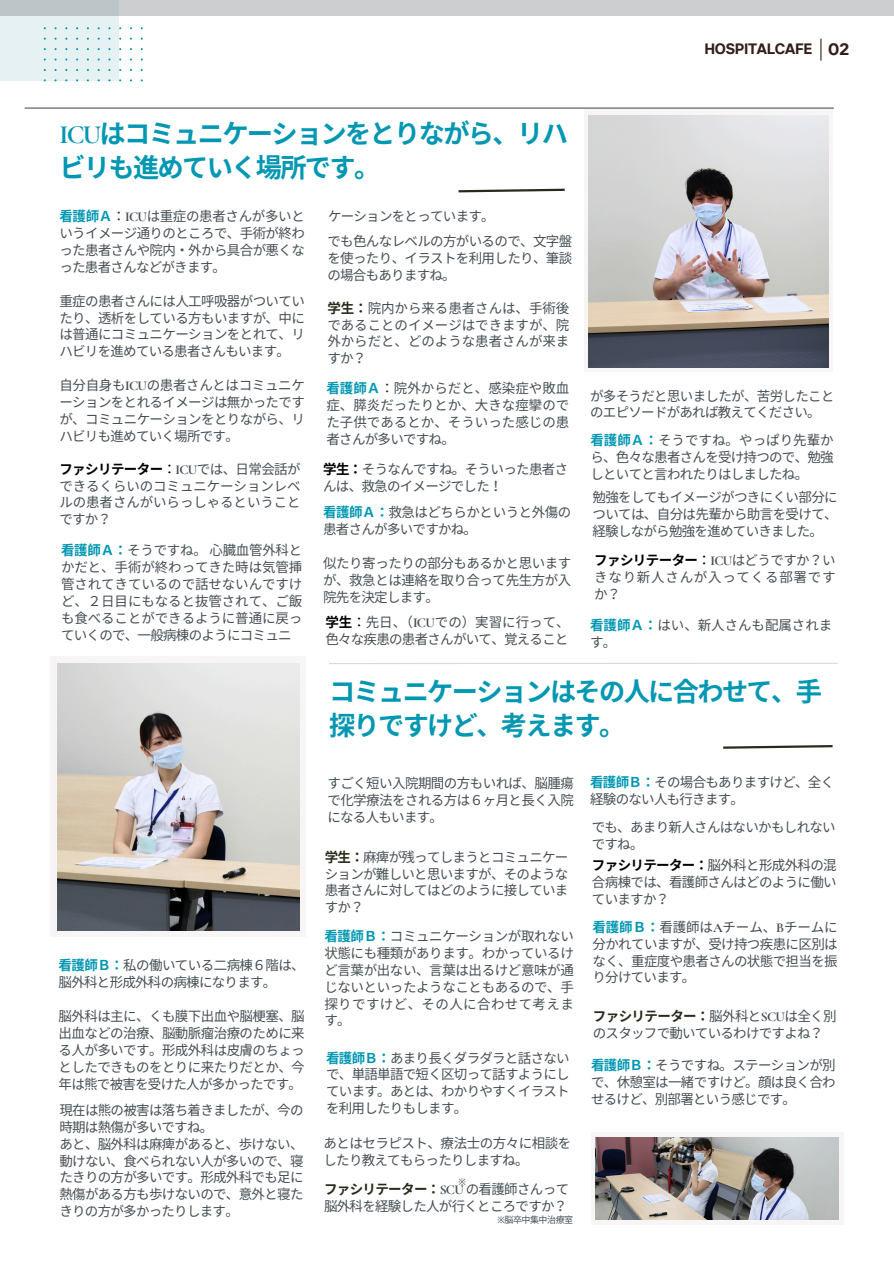
<style>
.page{position:relative;width:894px;height:1264px;background:#fff}
.page>*{position:absolute;margin:0;border:0;box-sizing:border-box;transform-origin:0 0}
.t1{font:700 26.25px/33.8px "Noto Sans CJ Ksc";letter-spacing:-.065em;color:#0097b2}
.t2{font:700 16.5px "TT Interphases";color:#321f18}
.t3{font:700 15px "TT Interphases";letter-spacing:-.02em;color:#321f18}
.t4{font:13.5px/16.8px "Noto Sans CJ Ksc";letter-spacing:-.05em;color:#444e54;text-align:justify}
.t5{font:13.5px/16.8px "Noto Sans CJ Ksc";letter-spacing:-.005em;color:#444e54}
.t6{font:9px "Noto Sans CJ Ksc";color:#444e54}
.t7{font:9px "Noto Sans";color:#444e54}
.s1{font-family:"Cormorant Garamond"}
.s2{font-weight:700;color:#0097b2}
.s3{color:#282b1b}
.s4{font-family:"Cormorant Garamond";font-weight:700}
.s5{font-weight:700;color:#282b1b}
.s6{font-weight:700;color:#000}
.s7{color:#000}
.s8{font-family:"Noto Sans"}
</style>
<div class="page">
<svg style="left:820px;top:39px;width:1px;height:22px"></svg>
<div style="left:584px;top:108px;width:248px;height:264px;background:#f7f5f5"></div>
<hr style="left:25px;top:107px;width:808px;height:2px;background:#545454">
<img style="left:588px;top:115px;width:240px;height:252px">
<div style="left:50px;top:656px;width:255px;height:280px;background:#f7f5f5"></div>
<img style="left:57px;top:663px;width:242px;height:267px">
<div style="left:0;top:0;width:119px;height:80px;background:#e6f1f4"></div>
<svg style="left:44px;top:27px;width:99px;height:54px"></svg>
<svg style="left:458px;top:188px;width:107px;height:5px"></svg>
<svg style="left:723px;top:745px;width:110px;height:4px"></svg>
<div style="left:0;top:0;width:893px;height:16px;background:linear-gradient(to right,#c5cacc,#d1d0d0)"></div>
<div style="left:591px;top:1132px;width:252px;height:92px;background:#f7f5f5"></div>
<img style="left:595px;top:1137px;width:243px;height:82px">
<hr style="left:329px;top:662px;width:508px;height:2px;background:#d9d9d9">
<p class="t1" style="left:59px;top:115px;width:510px"><span class="s1">ICU</span>はコミュニケーションをとりながら、リハビリも進めていく場所です。</p>
<h3 class="t3" style="left:704px;top:39px;width:109px">HOSPITALCAFE</h3>
<p class="t2" style="left:827px;top:38px;width:23px">02</p>
<h4 class="t4" style="left:59px;top:207px;width:247px"><span class="s2">看護師Ａ</span><span class="s3">：</span> <span class="s4">ICU</span>は重症の患者さんが多いというイメージ通りのところで、手術が終わった患者さんや院内・外から具合が悪くなった患者さんなどがきます。</h4>
<h4 class="t4" style="left:59px;top:291px;width:247px">重症の患者さんには人工呼吸器がついていたり、透析をしている方もいますが、中には普通にコミュニケーションをとれて、リハビリを進めている患者さんもいます。</h4>
<h4 class="t4" style="left:59px;top:376px;width:247px">自分自身も<span class="s4">ICU</span>の患者さんとはコミュニケーションをとれるイメージは無かったですが、コミュニケーションをとりながら、リハビリも進めていく場所です。</h4>
<h4 class="t4" style="left:326px;top:379px;width:244px"><span class="s2">看護師Ａ</span><span class="s3">：</span> 院外からだと、感染症や敗血症、膵炎だったりとか、大きな痙攣のでた子供であるとか、そういった感じの患者さんが多いですね。</h4>
<h4 class="t4" style="left:590px;top:386px;width:246px">が多そうだと思いましたが、苦労したことのエピソードがあれば教えてください。</h4>
<h5 class="t4" style="left:328px;top:207px;width:168px">ケーションをとっています。</h5>
<h4 class="t4" style="left:327px;top:232px;width:245px">でも色んなレベルの方がいるので、文字盤を使ったり、イラストを利用したり、筆談の場合もありますね。</h4>
<h5 class="t5" style="left:327px;top:298px;width:243px"><span class="s5">学生：</span> 院内から来る患者さんは、手術後であることのイメージはできますが、院外からだと、どのような患者さんが来ますか？</h5>
<h4 class="t4" style="left:590px;top:431px;width:245px"><span class="s2">看護師Ａ：</span> そうですね。やっぱり先輩から、色々な患者さんを受け持つので、勉強しといてと言われたりはしましたね。</h4>
<h5 class="t4" style="left:323px;top:459px;width:246px"><span class="s6">学生：</span> そうなんですね。そういった患者さんは、救急のイメージでした！</h5>
<h5 class="t4" style="left:59px;top:459px;width:243px"><span class="s6">ファシリテーター</span><span class="s7">：</span> <span class="s4">ICU</span>では、日常会話ができるくらいのコミュニケーションレベルの患者さんがいらっしゃるということですか？</h5>
<h4 class="t4" style="left:61px;top:541px;width:243px"><span class="s2">看護師Ａ：</span> そうですね。心臓血管外科とかだと、手術が終わってきた時は気管挿管されてきているので話せないんですけど、２日目にもなると抜管されて、ご飯も食べることができるように普通に戻っていくので、一般病棟のようにコミュニ</h4>
<h5 class="t4" style="left:592px;top:488px;width:247px">勉強をしてもイメージがつきにくい部分については、自分は先輩から助言を受けて、経験しながら勉強を進めていきました。</h5>
<h4 class="t4" style="left:323px;top:503px;width:249px"><span class="s2">看護師Ａ：</span> 救急はどちらかというと外傷の患者さんが多いですかね。</h4>
<h5 class="t4" style="left:323px;top:554px;width:249px">似たり寄ったりの部分もあるかと思いますが、救急とは連絡を取り合って先生方が入院先を決定します。</h5>
<h5 class="t4" style="left:594px;top:551px;width:243px"><span class="s6">ファシリテーター</span><span class="s7">：</span> <span class="s4">ICU</span>はどうですか？いきなり新人さんが入ってくる部署ですか？</h5>
<h4 class="t4" style="left:325px;top:613px;width:246px"><span class="s6">学生</span><span class="s7">：</span> 先日、（<span class="s4">ICU</span>での）実習に行って、色々な疾患の患者さんがいて、覚えること</h4>
<h5 class="t5" style="left:590px;top:616px;width:244px"><span class="s2">看護師Ａ：</span> はい、新人さんも配属されます。</h5>
<h1 class="t1" style="left:329px;top:673px;width:492px">コミュニケーションはその人に合わせて、手探りですけど、考えます。</h1>
<h5 class="t4" style="left:59px;top:956px;width:248px"><span class="s2">看護師Ｂ：</span> 私の働いている二病棟６階は、脳外科と形成外科の病棟になります。</h5>
<h4 class="t4" style="left:59px;top:1006px;width:248px">脳外科は主に、くも膜下出血や脳梗塞、脳出血などの治療、脳動脈瘤治療のために来る人が多いです。形成外科は皮膚のちょっとしたできものをとりに来たりだとか、今年は熊で被害を受けた人が多かったです。</h4>
<h4 class="t4" style="left:59px;top:1100px;width:245px;text-align:left">現在は熊の被害は落ち着きましたが、今の時期は熱傷が多いですね。<br>あと、脳外科は麻痺があると、歩けない、動けない、食べられない人が多いので、寝たきりの方が多いです。形成外科でも足に熱傷がある方も歩けないので、意外と寝たきりの方が多かったりします。</h4>
<h5 class="t4" style="left:590px;top:773px;width:245px"><span class="s2">看護師Ｂ：</span> その場合もありますけど、全く経験のない人も行きます。</h5>
<h4 class="t4" style="left:327px;top:774px;width:247px">すごく短い入院期間の方もいれば、脳腫瘍で化学療法をされる方は６ヶ月と長く入院になる人もいます。</h4>
<h5 class="t4" style="left:591px;top:817px;width:245px">でも、あまり新人さんはないかもしれないですね。</h5>
<h4 class="t4" style="left:325px;top:847px;width:245px"><span class="s5">学生：</span> 麻痺が残ってしまうとコミュニケーションが難しいと思いますが、そのような患者さんに対してはどのように接していますか？</h4>
<h5 class="t4" style="left:592px;top:856px;width:246px"><span class="s6">ファシリテーター：</span> 脳外科と形成外科の混合病棟では、看護師さんはどのように働いていますか？</h5>
<h4 class="t4" style="left:324px;top:927px;width:251px"><span class="s2">看護師Ｂ：</span> コミュニケーションが取れない状態にも種類があります。わかっているけど言葉が出ない、言葉は出るけど意味が通じないといったようなこともあるので、手探りですけど、その人に合わせて考えます。</h4>
<h5 class="t4" style="left:326px;top:1048px;width:245px"><span class="s2">看護師Ｂ：</span> あまり長くダラダラと話さないで、単語単語で短く区切って話すようにしています。あとは、わかりやすくイラストを利用したりもします。</h5>
<h5 class="t4" style="left:323px;top:1133px;width:249px">あとはセラピスト、療法士の方々に相談をしたり教えてもらったりしますね。</h5>
<p class="t7" style="left:458px;top:1175px;width:9px">※</p>
<h4 class="t4" style="left:324px;top:1179px;width:246px"><span class="s5">ファシリテーター：</span> <span class="s4">SCU</span> の看護師さんって脳外科を経験した人が行くところですか？</h4>
<h4 class="t6" style="left:497px;top:1212px;width:76px"><span class="s8">※</span>脳卒中集中治療室</h4>
<h4 class="t4" style="left:592px;top:917px;width:246px"><span class="s2">看護師Ｂ：</span> 看護師は<span class="s4">A</span>チーム、<span class="s4">B</span>チームに分かれていますが、受け持つ疾患に区別はなく、重症度や患者さんの状態で担当を振り分けています。</h4>
<h2 class="t4" style="left:592px;top:1007px;width:245px"><span class="s5">ファシリテーター：</span> 脳外科と<span class="s4">SCU</span>は全く別のスタッフで動いているわけですよね？</h2>
<h5 class="t4" style="left:591px;top:1055px;width:246px"><span class="s2">看護師Ｂ：</span> そうですね。ステーションが別で、休憩室は一緒ですけど。顔は良く合わせるけど、別部署という感じです。</h5>
</div>
